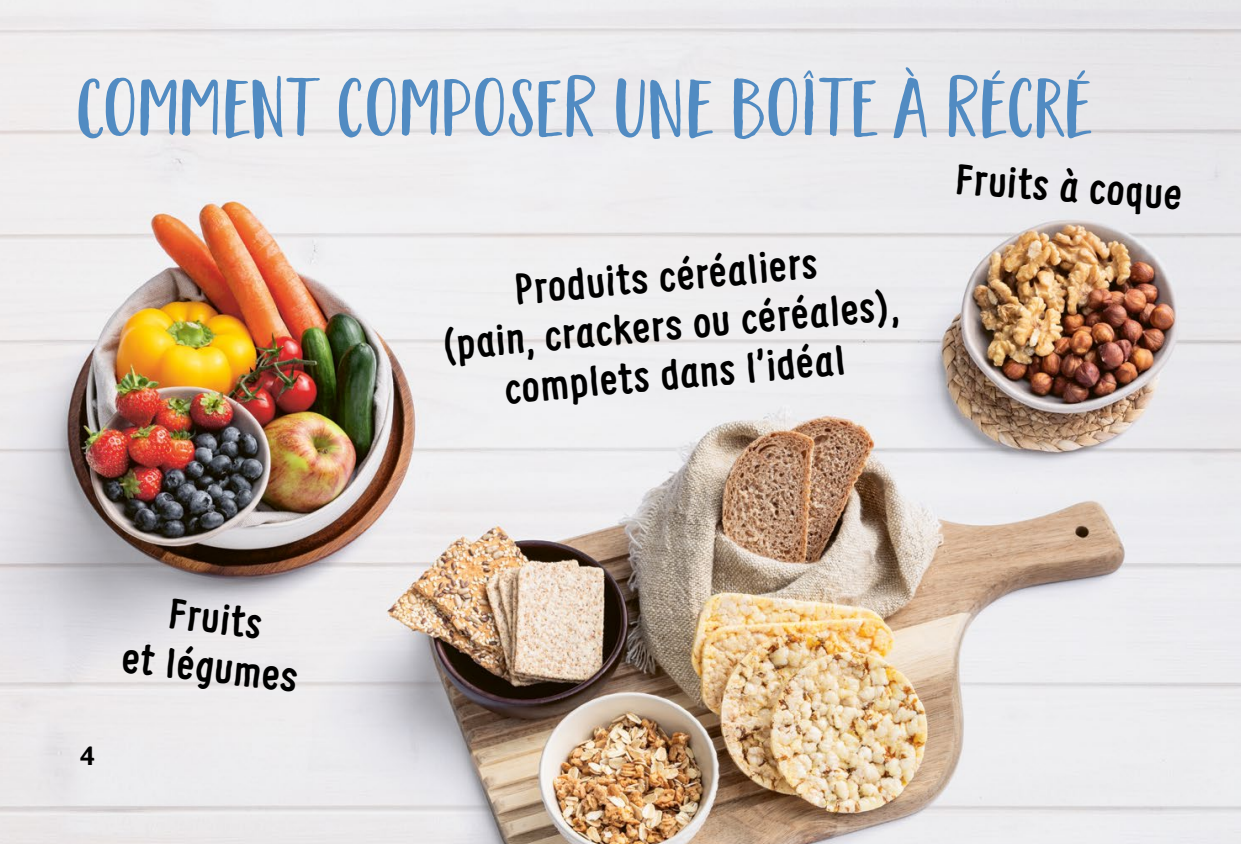
<style>
.page{position:relative;width:1241px;height:844px;background:#fff}
.page>*{position:absolute;margin:0;border:0;box-sizing:border-box;transform-origin:0 0}
.t1{font:77px "Garden Grown Caps";letter-spacing:.03em;color:#518bc2}
.t2{font:700 42px/49px "Supernettcn";color:#000;text-align:center}
.t3{font:700 28px "Foco";color:#000}
</style>
<div class="page">
<img style="left:0;top:0;width:1240px;height:843px">
<h1 class="t1" style="left:79px;top:64px;width:1014px">COMMENT COMPOSER UNE BOÎTE À RÉCRÉ</h1>
<p class="t3" style="left:79px;top:738px;width:17px">4</p>
<p class="t2" style="left:130px;top:583px;width:178px;rotate:6deg">Fruits<br>et légumes</p>
<p class="t2" style="left:436px;top:271px;width:459px;rotate:-5deg">Produits céréaliers<br>(pain, crackers ou céréales), complets dans l’idéal</p>
<p class="t2" style="left:957px;top:153px;width:227px;rotate:4deg">Fruits à coque</p>
</div>
